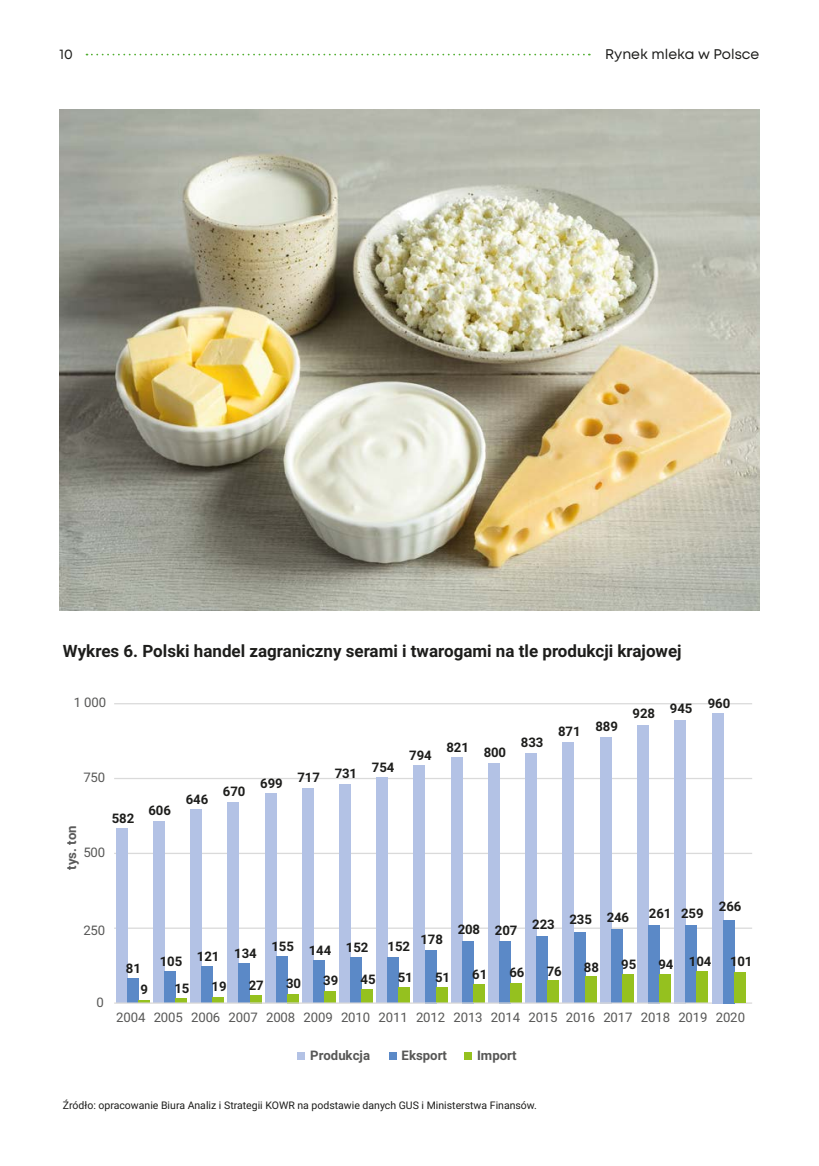
<style>
.page{position:relative;width:819px;height:1166px;background:#fff}
.page>*{position:absolute;margin:0;border:0;box-sizing:border-box;transform-origin:0 0}
.t1{font:700 16.97px "Roboto";color:#1d1d1b}
.t2{font:14px "Mont";color:#1d1d1b}
.t3{font:700 13.12px "Roboto";letter-spacing:-.005em;color:#1d1d1b}
.t4{font:13.12px "Roboto";letter-spacing:-.01em;color:#575756}
.t5{font:700 13.12px "Roboto";color:#575756}
.t6{font:700 13.12px "Roboto";letter-spacing:.005em;color:#5a5a5a}
.t7{font:10.5px "Roboto";color:#1d1d1b}
</style>
<div class="page">
<img style="left:60px;top:109px;width:699px;height:501px">
<div style="left:297px;top:1052px;width:8px;height:7px;background:#b3c2e5"></div>
<div style="left:389px;top:1052px;width:7px;height:7px;background:#5b89c7"></div>
<div style="left:464px;top:1052px;width:8px;height:7px;background:#95c11f"></div>
<hr style="left:114px;top:703px;width:638px;height:1px;background:#dadada">
<hr style="left:114px;top:778px;width:638px;height:1px;background:#dadada">
<hr style="left:114px;top:853px;width:638px;height:1px;background:#dadada">
<hr style="left:114px;top:927px;width:638px;height:2px;background:#dadada">
<div style="left:116px;top:829px;width:11px;height:174px;background:#b3c2e5"></div>
<div style="left:153px;top:822px;width:11px;height:181px;background:#b3c2e5"></div>
<div style="left:190px;top:810px;width:11px;height:193px;background:#b3c2e5"></div>
<div style="left:228px;top:802px;width:11px;height:201px;background:#b3c2e5"></div>
<div style="left:265px;top:794px;width:11px;height:209px;background:#b3c2e5"></div>
<div style="left:302px;top:788px;width:11px;height:215px;background:#b3c2e5"></div>
<div style="left:339px;top:784px;width:11px;height:219px;background:#b3c2e5"></div>
<div style="left:376px;top:777px;width:12px;height:226px;background:#b3c2e5"></div>
<div style="left:414px;top:765px;width:11px;height:238px;background:#b3c2e5"></div>
<div style="left:451px;top:757px;width:11px;height:246px;background:#b3c2e5"></div>
<div style="left:488px;top:764px;width:11px;height:239px;background:#b3c2e5"></div>
<div style="left:525px;top:753px;width:11px;height:250px;background:#b3c2e5"></div>
<div style="left:562px;top:742px;width:12px;height:261px;background:#b3c2e5"></div>
<div style="left:600px;top:737px;width:11px;height:266px;background:#b3c2e5"></div>
<div style="left:637px;top:725px;width:11px;height:278px;background:#b3c2e5"></div>
<div style="left:674px;top:720px;width:11px;height:283px;background:#b3c2e5"></div>
<div style="left:127px;top:979px;width:11px;height:24px;background:#5b89c7"></div>
<div style="left:164px;top:972px;width:11px;height:31px;background:#5b89c7"></div>
<div style="left:201px;top:967px;width:12px;height:36px;background:#5b89c7"></div>
<div style="left:239px;top:963px;width:11px;height:40px;background:#5b89c7"></div>
<div style="left:276px;top:957px;width:11px;height:46px;background:#5b89c7"></div>
<div style="left:313px;top:960px;width:11px;height:43px;background:#5b89c7"></div>
<div style="left:350px;top:957px;width:11px;height:46px;background:#5b89c7"></div>
<div style="left:388px;top:957px;width:11px;height:46px;background:#5b89c7"></div>
<div style="left:425px;top:950px;width:11px;height:53px;background:#5b89c7"></div>
<div style="left:462px;top:941px;width:11px;height:62px;background:#5b89c7"></div>
<div style="left:499px;top:941px;width:11px;height:62px;background:#5b89c7"></div>
<div style="left:536px;top:936px;width:11px;height:67px;background:#5b89c7"></div>
<div style="left:574px;top:933px;width:11px;height:70px;background:#5b89c7"></div>
<div style="left:611px;top:929px;width:11px;height:74px;background:#5b89c7"></div>
<div style="left:648px;top:925px;width:11px;height:78px;background:#5b89c7"></div>
<div style="left:685px;top:925px;width:11px;height:78px;background:#5b89c7"></div>
<svg style="left:138px;top:1000px;width:11px;height:2px"></svg>
<div style="left:175px;top:998px;width:11px;height:5px;background:#95c11f"></div>
<div style="left:213px;top:997px;width:11px;height:6px;background:#95c11f"></div>
<div style="left:250px;top:995px;width:11px;height:8px;background:#95c11f"></div>
<div style="left:287px;top:994px;width:11px;height:9px;background:#95c11f"></div>
<div style="left:324px;top:991px;width:11px;height:12px;background:#95c11f"></div>
<div style="left:361px;top:989px;width:11px;height:14px;background:#95c11f"></div>
<div style="left:399px;top:988px;width:11px;height:15px;background:#95c11f"></div>
<div style="left:436px;top:988px;width:11px;height:15px;background:#95c11f"></div>
<div style="left:473px;top:985px;width:11px;height:18px;background:#95c11f"></div>
<div style="left:510px;top:983px;width:11px;height:20px;background:#95c11f"></div>
<div style="left:547px;top:980px;width:12px;height:23px;background:#95c11f"></div>
<div style="left:585px;top:976px;width:11px;height:27px;background:#95c11f"></div>
<div style="left:622px;top:974px;width:11px;height:29px;background:#95c11f"></div>
<div style="left:659px;top:975px;width:11px;height:28px;background:#95c11f"></div>
<div style="left:696px;top:972px;width:11px;height:31px;background:#95c11f"></div>
<hr style="left:114px;top:1002px;width:638px;height:2px;background:#dad9d9">
<div style="left:712px;top:713px;width:11px;height:290px;background:#b3c2e5"></div>
<div style="left:723px;top:920px;width:11px;height:83px;background:#5b89c7"></div>
<div style="left:734px;top:972px;width:11px;height:31px;background:#95c11f"></div>
<svg style="left:86px;top:54px;width:503px;height:1px"></svg>
<p class="t2" style="left:60px;top:45px;width:15px">10</p>
<p class="t2" style="left:605px;top:45px;width:156px">Rynek mleka w Polsce</p>
<p class="t1" style="left:63px;top:639px;width:620px">Wykres 6. Polski handel zagraniczny serami i twarogami na tle produkcji krajowej</p>
<p class="t4" style="left:74px;top:693px;width:34px">1 000</p>
<p class="t4" style="left:83px;top:768px;width:23px">750</p>
<p class="t3" style="left:112px;top:809px;width:24px">582</p>
<p class="t6" style="left:62px;top:870px;width:46px;rotate:-90deg">tys. ton</p>
<p class="t4" style="left:83px;top:843px;width:23px">500</p>
<p class="t3" style="left:148px;top:801px;width:24px">606</p>
<p class="t3" style="left:186px;top:790px;width:24px">646</p>
<p class="t3" style="left:223px;top:782px;width:24px">670</p>
<p class="t3" style="left:260px;top:768px;width:98px">699 717 731</p>
<p class="t3" style="left:372px;top:758px;width:24px">754</p>
<p class="t3" style="left:409px;top:746px;width:24px">794</p>
<p class="t3" style="left:446px;top:740px;width:61px">821 800</p>
<p class="t3" style="left:521px;top:733px;width:24px">833</p>
<p class="t3" style="left:558px;top:719px;width:61px">871 889</p>
<p class="t3" style="left:632px;top:701px;width:61px">928 945</p>
<p class="t3" style="left:707px;top:694px;width:24px">960</p>
<p class="t4" style="left:83px;top:921px;width:23px">250</p>
<p class="t4" style="left:96px;top:993px;width:9px">0</p>
<p class="t3" style="left:457px;top:915px;width:173px">208 207 223 235 246</p>
<p class="t3" style="left:649px;top:904px;width:56px">261 259</p>
<p class="t3" style="left:420px;top:930px;width:24px">178</p>
<p class="t3" style="left:160px;top:947px;width:98px">105 121 134</p>
<p class="t3" style="left:271px;top:938px;width:98px">155 144 152</p>
<p class="t3" style="left:387px;top:937px;width:24px">152</p>
<p class="t3" style="left:140px;top:980px;width:9px">9</p>
<p class="t3" style="left:174px;top:979px;width:17px">15</p>
<p class="t3" style="left:211px;top:977px;width:17px">19</p>
<p class="t3" style="left:249px;top:976px;width:17px">27</p>
<p class="t3" style="left:286px;top:974px;width:17px">30</p>
<p class="t3" style="left:323px;top:971px;width:17px">39</p>
<p class="t3" style="left:360px;top:970px;width:17px">45</p>
<p class="t3" style="left:398px;top:968px;width:17px">51</p>
<p class="t3" style="left:435px;top:968px;width:17px">51</p>
<p class="t3" style="left:472px;top:965px;width:17px">61</p>
<p class="t3" style="left:509px;top:963px;width:17px">66</p>
<p class="t3" style="left:546px;top:962px;width:17px">76</p>
<p class="t3" style="left:584px;top:958px;width:17px">88</p>
<p class="t3" style="left:621px;top:955px;width:17px">95</p>
<p class="t3" style="left:658px;top:952px;width:55px">94 104</p>
<p class="t3" style="left:126px;top:959px;width:17px">81</p>
<p class="t3" style="left:718px;top:897px;width:24px">266</p>
<p class="t3" style="left:730px;top:952px;width:24px">101</p>
<p class="t4" style="left:116px;top:1008px;width:630px">2004 2005 2006 2007 2008 2009 2010 2011 2012 2013 2014 2015 2016 2017 2018 2019 2020</p>
<p class="t5" style="left:310px;top:1046px;width:61px">Produkcja</p>
<p class="t5" style="left:401px;top:1046px;width:47px">Eksport</p>
<p class="t5" style="left:477px;top:1046px;width:41px">Import</p>
<p class="t7" style="left:63px;top:1098px;width:475px">Źródło: opracowanie Biura Analiz i Strategii KOWR na podstawie danych GUS i Ministerstwa Finansów.</p>
</div>
